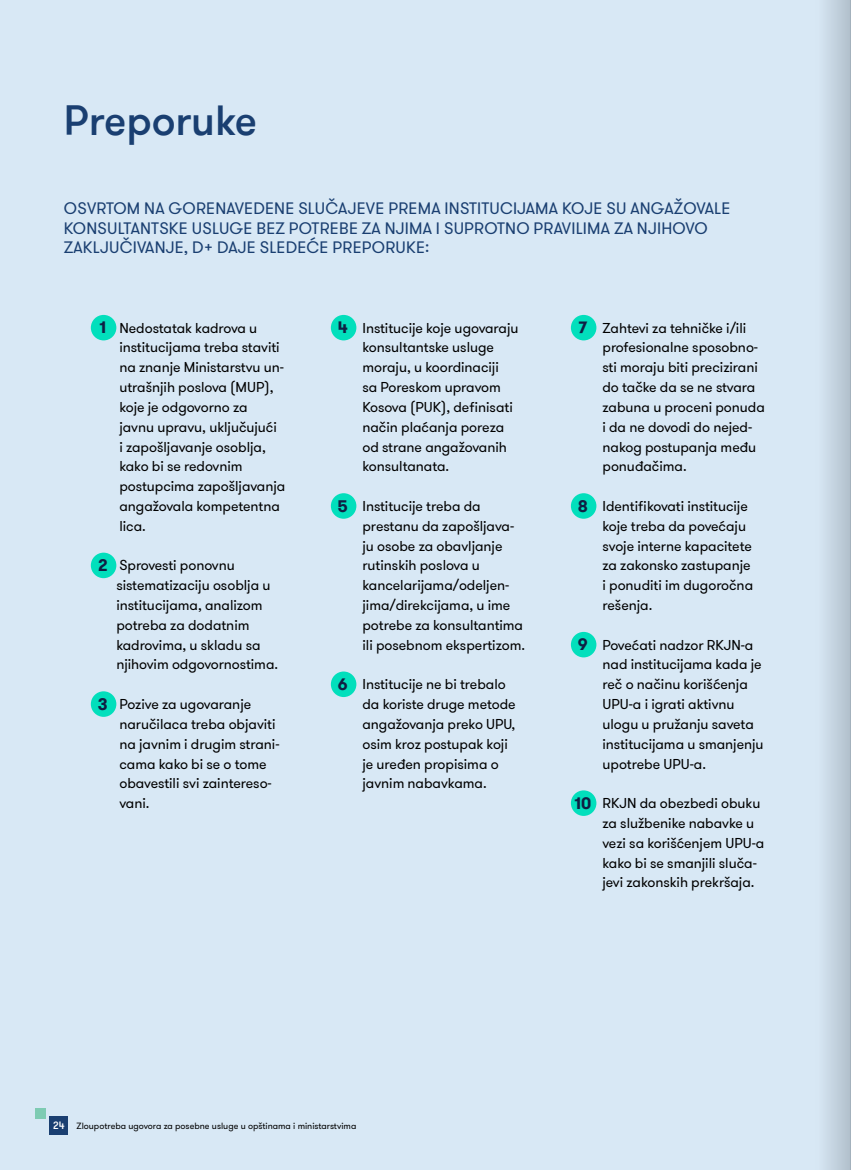
<style>
.page{position:relative;width:851px;height:1170px;background:#fff}
.page>*{position:absolute;margin:0;border:0;box-sizing:border-box;transform-origin:0 0}
.t1{font:500 42px "GT Walsheim Pro";letter-spacing:-.005em;color:#1a3f71}
.t2{font:16.5px/19.8px "GT Walsheim Pro";letter-spacing:.01em;color:#1a3f71}
.t3{font:14.25px/19.8px "GT Walsheim Pro";letter-spacing:-.005em;color:#000}
.t4{font:9px "GT Walsheim Pro";color:#000}
.s1{font-weight:700;font-size:16.5px;color:#0f2044}
.s2{font-weight:500;font-size:10.5px;color:#fff}
</style>
<div class="page">
<div style="left:0;top:0;width:850px;height:1169px;background:#d8e8f5"></div>
<div style="left:91px;top:315px;width:25px;height:25px;background:#02dfbc;border-radius:50%"></div>
<div style="left:91px;top:552px;width:25px;height:26px;background:#02dfbc;border-radius:50%"></div>
<div style="left:91px;top:691px;width:25px;height:25px;background:#02dfbc;border-radius:50%"></div>
<div style="left:331px;top:315px;width:25px;height:25px;background:#02dfbc;border-radius:50%"></div>
<div style="left:331px;top:493px;width:25px;height:25px;background:#02dfbc;border-radius:50%"></div>
<div style="left:331px;top:671px;width:25px;height:26px;background:#02dfbc;border-radius:50%"></div>
<div style="left:570px;top:315px;width:26px;height:25px;background:#02dfbc;border-radius:50%"></div>
<div style="left:570px;top:493px;width:26px;height:25px;background:#02dfbc;border-radius:50%"></div>
<div style="left:570px;top:632px;width:26px;height:25px;background:#02dfbc;border-radius:50%"></div>
<div style="left:570px;top:790px;width:26px;height:25px;background:#02dfbc;border-radius:50%"></div>
<div style="left:50px;top:1116px;width:18px;height:18px;background:#1a3f71"></div>
<div style="left:36px;top:1107px;width:10px;height:11px;background:#7ecbb3"></div>
<div style="left:814px;top:0;width:36px;height:1169px;background:linear-gradient(to right,#dbebf8,#b4c2ce)"></div>
<hr style="left:850px;top:0;width:1px;height:1169px;background:#bcbec0">
<h1 class="t1" style="left:64px;top:94px;width:195px">Preporuke</h1>
<p class="t2" style="left:64px;top:198px;width:667px">OSVRTOM NA GORENAVEDENE SLUČAJEVE PREMA INSTITUCIJAMA KOJE SU ANGAŽOVALE<br>KONSULTANTSKE USLUGE BEZ POTREBE ZA NJIMA I SUPROTNO PRAVILIMA ZA NJIHOVO<br>ZAKLJUČIVANJE, D+ DAJE SLEDEĆE PREPORUKE:</p>
<p class="t3" style="left:119px;top:318px;width:167px;text-indent:-20px"><span class="s1">1</span> Nedostatak kadrova u institucijama treba staviti na znanje Ministarstvu un&shy;utrašnjih poslova (MUP), koje je odgovorno za javnu upravu, uključujući<br>i zapošljavanje osoblja, kako bi se redovnim postupcima zapošljavanja angažovala kompetentna lica.</p>
<p class="t3" style="left:116px;top:556px;width:163px;text-indent:-18px"><span class="s1">2</span> Sprovesti ponovnu sistematizaciju osoblja u institucijama, analizom potreba za dodatnim kadrovima, u skladu sa njihovim odgovornostima.</p>
<p class="t3" style="left:119px;top:694px;width:162px;text-indent:-21px"><span class="s1">3</span> Pozive za ugovaranje naručilaca treba objaviti na javnim i drugim strani&shy;cama kako bi se o tome obavestili svi zaintereso&shy;vani.</p>
<p class="t3" style="left:362px;top:318px;width:158px;text-indent:-25px"><span class="s1">4</span> Institucije koje ugovaraju konsultantske usluge moraju, u koordinaciji<br>sa Poreskom upravom<br>Kosova (PUK), definisati način plaćanja poreza od strane angažovanih konsultanata.</p>
<p class="t3" style="left:362px;top:496px;width:164px;text-indent:-25px"><span class="s1">5</span> Institucije treba da prestanu da zapošljava&shy;ju osobe za obavljanje rutinskih poslova u kancelarijama/odeljen&shy;jima/direkcijama, u ime potrebe za konsultantima ili posebnom ekspertizom.</p>
<p class="t3" style="left:362px;top:674px;width:155px;text-indent:-25px"><span class="s1">6</span> Institucije ne bi trebalo da koriste druge metode angažovanja preko UPU, osim kroz postupak koji je uređen propisima o javnim nabavkama.</p>
<p class="t3" style="left:602px;top:318px;width:164px;text-indent:-24px"><span class="s1">7</span> Zahtevi za tehničke i/ili profesionalne sposobno&shy;sti moraju biti precizirani do tačke da se ne stvara zabuna u proceni ponuda i da ne dovodi do nejed&shy;nakog postupanja među ponuđačima.</p>
<p class="t3" style="left:602px;top:496px;width:152px;text-indent:-25px"><span class="s1">8</span> Identifikovati institucije koje treba da povećaju svoje interne kapacitete za zakonsko zastupanje i ponuditi im dugoročna rešenja.</p>
<p class="t3" style="left:602px;top:635px;width:163px;text-indent:-25px"><span class="s1">9</span> Povećati nadzor RKJN-a nad institucijama kada je reč o načinu korišćenja<br>UPU-a i igrati aktivnu ulogu u pružanju saveta institucijama u smanjenju upotrebe UPU-a.</p>
<p class="t3" style="left:602px;top:793px;width:163px;text-indent:-28px"><span class="s1">10</span> RKJN da obezbedi obuku za službenike nabavke u vezi sa korišćenjem UPU-a kako bi se smanjili sluča&shy;jevi zakonskih prekršaja.</p>
<p class="t4" style="left:53px;top:1119px;width:305px"><span class="s2">24</span> Zloupotreba ugovora za posebne usluge u opštinama i ministarstvima</p>
</div>
